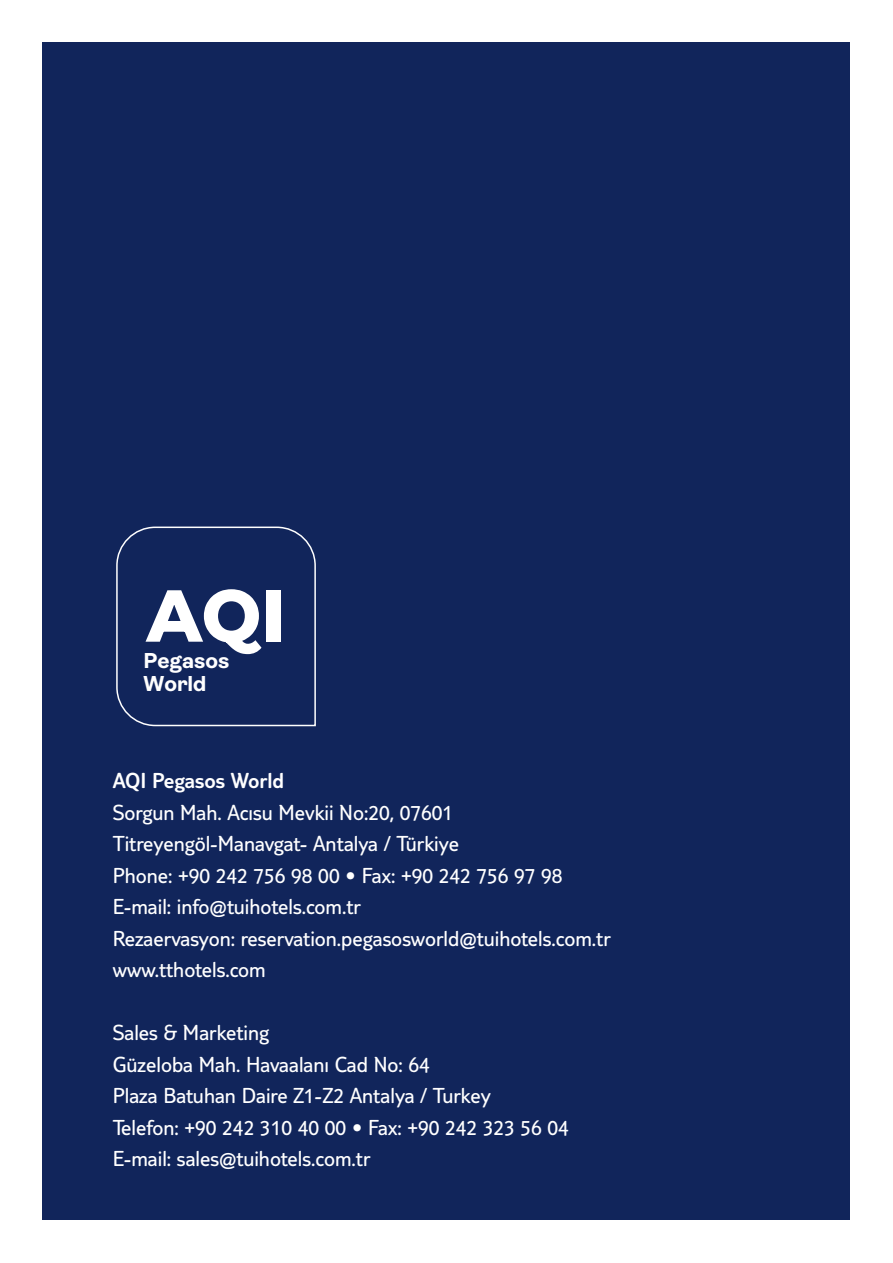
<style>
.page{position:relative;width:893px;height:1263px;background:#fff}
.page>*{position:absolute;margin:0;border:0;box-sizing:border-box;transform-origin:0 0}
.t1{font:22.5px/31.5px "TUI Type Pro";color:#fff}
.t2{font:300 22.5px "TUI Type Pro";color:#fff}
.t3{font:700 21.6px/22.6px "Ambit";color:#fff}
</style>
<div class="page">
<div style="left:43px;top:43px;width:807px;height:1177px;background:#11255b"></div>
<svg style="left:116px;top:526px;width:200px;height:201px"></svg>
<div style="left:266px;top:590px;width:14px;height:52px;background:#fff"></div>
<p class="t3" style="left:143px;top:649px;width:87px">Pegasos<br>World</p>
<p class="t2" style="left:113px;top:768px;width:173px">AQI Pegasos World</p>
<p class="t1" style="left:113px;top:796px;width:500px">Sorgun Mah. Acısu Mevkii No:20, 07601<br>Titreyengöl-Manavgat- Antalya / Türkiye<br>Phone: +90 242 756 98 00 • Fax: +90 242 756 97 98<br>E-mail: info@tuihotels.com.tr<br>Rezaervasyon: reservation.pegasosworld@tuihotels.com.tr www.tthotels.com</p>
<p class="t1" style="left:113px;top:1017px;width:458px">Sales &amp; Marketing<br>Güzeloba Mah. Havaalanı Cad No: 64<br>Plaza Batuhan Daire Z1-Z2 Antalya / Turkey<br>Telefon: +90 242 310 40 00 • Fax: +90 242 323 56 04<br>E-mail: sales@tuihotels.com.tr</p>
</div>
